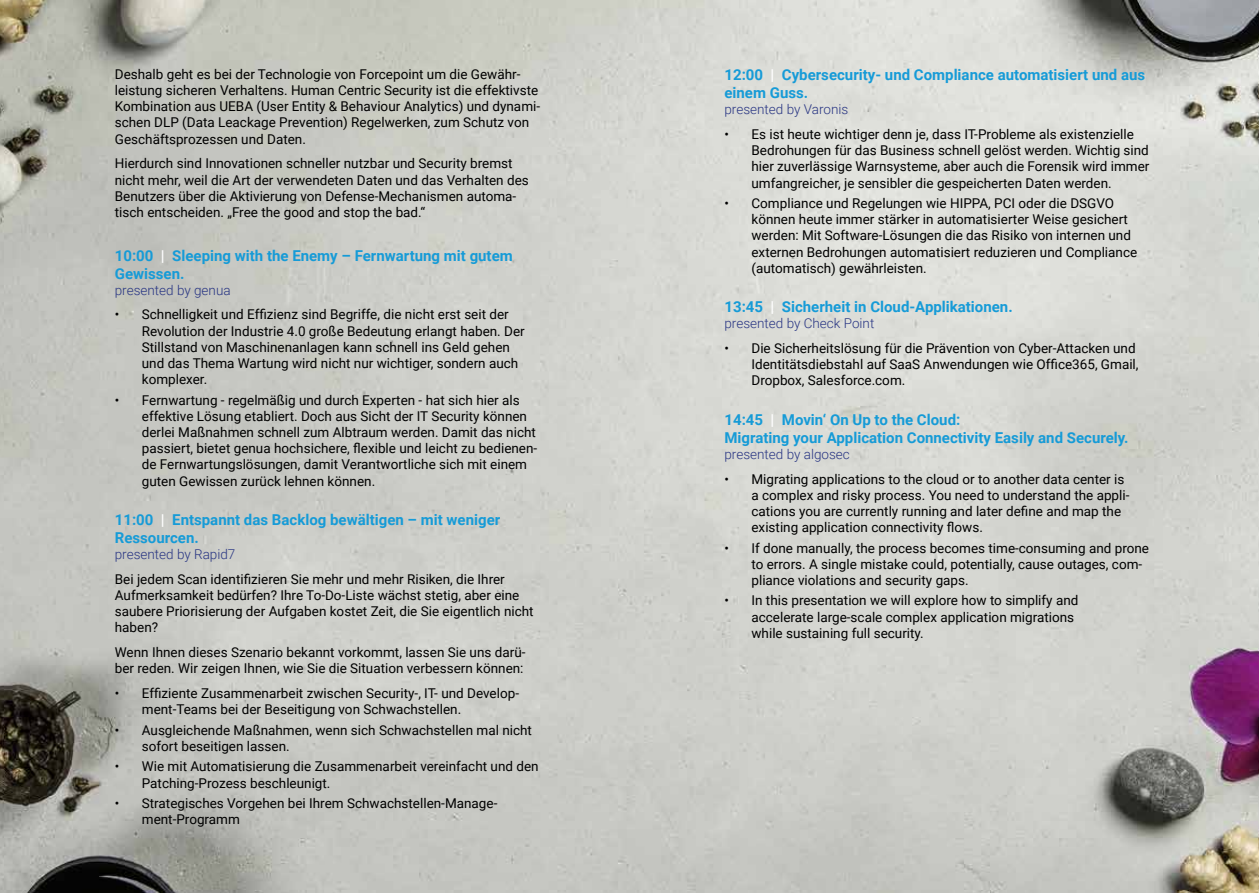
<style>
.page{position:relative;width:1259px;height:893px;background:#fff}
.page>*{position:absolute;margin:0;border:0;box-sizing:border-box;transform-origin:0 0}
.t1{font:700 15px/18px "Roboto";color:#169bd7}
.t2{font:13.5px/16.2px "Roboto";color:#000}
.t3{font:300 13.5px "Roboto";color:#283583}
.s1{color:#fff}
</style>
<div class="page">
<img style="left:0;top:0;width:1259px;height:893px">
<p class="t2" style="left:115px;top:65px;width:427px">Deshalb geht es bei der Technologie von Forcepoint um die Gewähr&shy;leistung sicheren Verhaltens. Human Centric Security ist die effektivste Kombination aus UEBA (User Entity &amp; Behaviour Analytics) und dynami&shy;schen DLP (Data Leackage Prevention) Regelwerken, zum Schutz von Geschäftsprozessen und Daten.</p>
<p class="t2" style="left:115px;top:155px;width:415px">Hierdurch sind Innovationen schneller nutzbar und Security bremst nicht mehr, weil die Art der verwendeten Daten und das Verhalten des Benutzers über die Aktivierung von Defense-Mechanismen automa&shy;tisch entscheiden. „Free the good and stop the bad.“</p>
<p class="t1" style="left:115px;top:246px;width:399px">10:00 <span class="s1">|</span> Sleeping with the Enemy – Fernwartung mit gutem<br>Gewissen.</p>
<p class="t3" style="left:115px;top:280px;width:117px">presented by genua</p>
<p class="t2" style="left:142px;top:306px;width:384px;text-indent:-27px">• Schnelligkeit und Effizienz sind Begriffe, die nicht erst seit der Revolution der Industrie 4.0 große Bedeutung erlangt haben. Der Stillstand von Maschinenanlagen kann schnell ins Geld gehen und das Thema Wartung wird nicht nur wichtiger, sondern auch komplexer.</p>
<p class="t2" style="left:142px;top:391px;width:397px;text-indent:-27px">• Fernwartung - regelmäßig und durch Experten - hat sich hier als effektive Lösung etabliert. Doch aus Sicht der IT Security können derlei Maßnahmen schnell zum Albtraum werden. Damit das nicht passiert, bietet genua hochsichere, flexible und leicht zu bedienen&shy;de Fernwartungslösungen, damit Verantwortliche sich mit einem guten Gewissen zurück lehnen können.</p>
<p class="t1" style="left:115px;top:510px;width:387px">11:00 <span class="s1">|</span> Entspannt das Backlog bewältigen – mit weniger<br>Ressourcen.</p>
<p class="t3" style="left:115px;top:545px;width:122px">presented by Rapid7</p>
<p class="t2" style="left:115px;top:570px;width:420px">Bei jedem Scan identifizieren Sie mehr und mehr Risiken, die Ihrer Aufmerksamkeit bedürfen? Ihre To-Do-Liste wächst stetig, aber eine saubere Priorisierung der Aufgaben kostet Zeit, die Sie eigentlich nicht haben?</p>
<p class="t2" style="left:115px;top:644px;width:412px">Wenn Ihnen dieses Szenario bekannt vorkommt, lassen Sie uns darü&shy;ber reden. Wir zeigen Ihnen, wie Sie die Situation verbessern können:</p>
<p class="t2" style="left:142px;top:685px;width:379px;text-indent:-27px">• Effiziente Zusammenarbeit zwischen Security-, IT- und Develop&shy;ment-Teams bei der Beseitigung von Schwachstellen.</p>
<p class="t2" style="left:142px;top:721px;width:392px;text-indent:-27px">• Ausgleichende Maßnahmen, wenn sich Schwachstellen mal nicht sofort beseitigen lassen.</p>
<p class="t2" style="left:142px;top:758px;width:398px;text-indent:-27px">• Wie mit Automatisierung die Zusammenarbeit vereinfacht und den<br>Patching-Prozess beschleunigt.</p>
<p class="t2" style="left:142px;top:795px;width:357px;text-indent:-27px">• Strategisches Vorgehen bei Ihrem Schwachstellen-Manage&shy;ment-Programm</p>
<p class="t1" style="left:724px;top:65px;width:422px">12:00 <span class="s1">|</span> Cybersecurity- und Compliance automatisiert und aus einem Guss.</p>
<p class="t3" style="left:724px;top:100px;width:125px">presented by Varonis</p>
<p class="t2" style="left:751px;top:125px;width:399px;text-indent:-27px">• Es ist heute wichtiger denn je, dass IT-Probleme als existenzielle Bedrohungen für das Business schnell gelöst werden. Wichtig sind hier zuverlässige Warnsysteme, aber auch die Forensik wird immer umfangreicher, je sensibler die gespeicherten Daten werden.</p>
<p class="t2" style="left:751px;top:195px;width:387px;text-indent:-27px">• Compliance und Regelungen wie HIPPA, PCI oder die DSGVO können heute immer stärker in automatisierter Weise gesichert werden: Mit Software-Lösungen die das Risiko von internen und externen Bedrohungen automatisiert reduzieren und Compliance (automatisch) gewährleisten.</p>
<p class="t1" style="left:724px;top:297px;width:290px">13:45 <span class="s1">|</span> Sicherheit in Cloud-Applikationen.</p>
<p class="t3" style="left:724px;top:314px;width:151px">presented by Check Point</p>
<p class="t2" style="left:751px;top:340px;width:388px;text-indent:-27px">• Die Sicherheitslösung für die Prävention von Cyber-Attacken und<br>Identitätsdiebstahl auf SaaS Anwendungen wie Office365, Gmail,<br>Dropbox, Salesforce.com.</p>
<p class="t1" style="left:724px;top:410px;width:405px">14:45 <span class="s1">|</span> Movin‘ On Up to the Cloud:<br>Migrating your Application Connectivity Easily and Securely.</p>
<p class="t3" style="left:724px;top:445px;width:127px">presented by algosec</p>
<p class="t2" style="left:751px;top:470px;width:379px;text-indent:-27px">• Migrating applications to the cloud or to another data center is a complex and risky process. You need to understand the appli&shy;cations you are currently running and later define and map the existing application connectivity flows.</p>
<p class="t2" style="left:751px;top:539px;width:399px;text-indent:-27px">• If done manually, the process becomes time-consuming and prone to errors. A single mistake could, potentially, cause outages, com&shy;pliance violations and security gaps.</p>
<p class="t2" style="left:751px;top:592px;width:328px;text-indent:-27px">• In this presentation we will explore how to simplify and accelerate large-scale complex application migrations while sustaining full security.</p>
</div>
